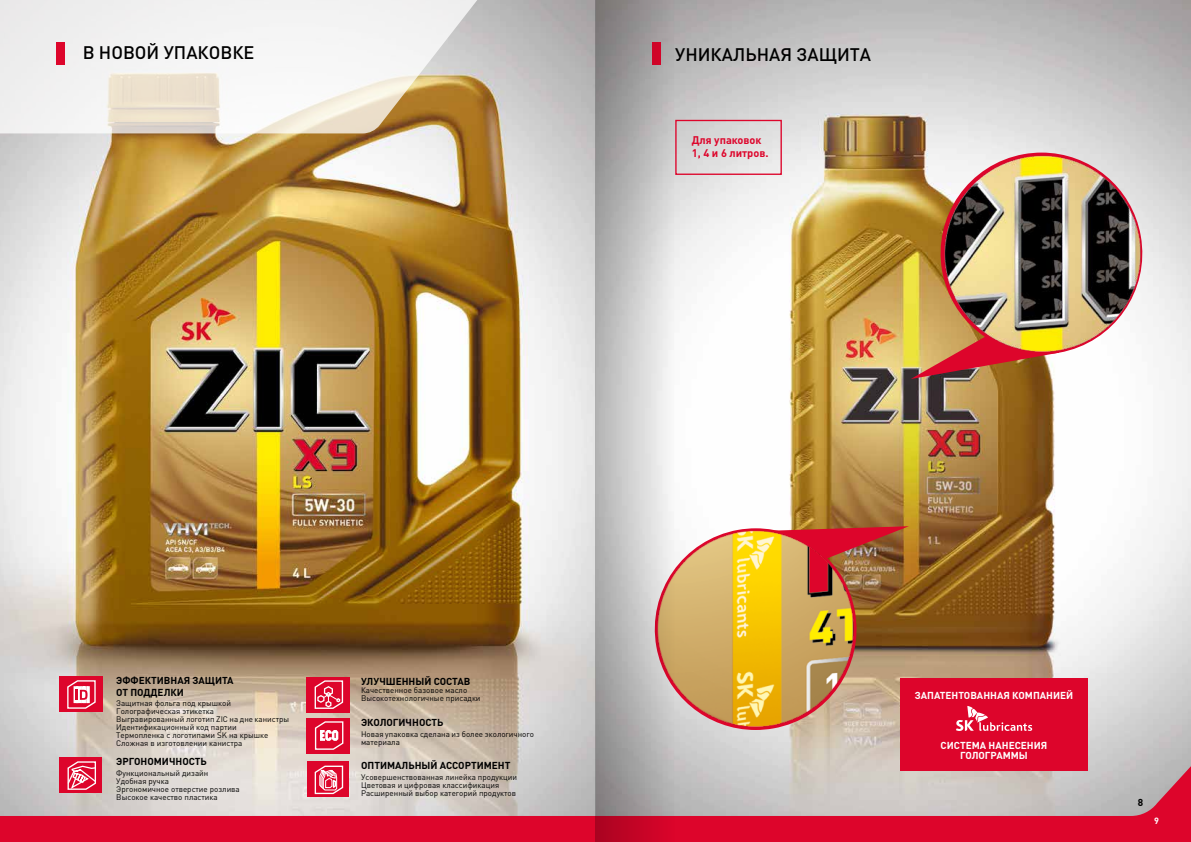
<style>
.page{position:relative;width:1191px;height:842px;background:#fff}
.page>*{position:absolute;margin:0;border:0;box-sizing:border-box;transform-origin:0 0}
.t1{font:500 18px "DIN Pro";color:#000}
.t2{font:700 11px/13px "DIN Pro";color:#dd052b}
.t3{font:700 10px/12px "DIN Pro";color:#000}
.t4{font:700 10px/10px "DIN Pro";color:#fff;text-align:center}
.t5{font:700 9px "DIN Pro";color:#fff}
.t6{font:8px/8px "DIN Pro";color:#000}
</style>
<div class="page">
<img style="left:675px;top:0;width:516px;height:751px">
<img style="left:0;top:0;width:595px;height:751px">
<svg style="left:910px;top:300px;width:149px;height:79px;background:#be7447"></svg>
<svg style="left:932px;top:153px;width:218px;height:201px"></svg>
<img style="left:942px;top:154px;width:200px;height:199px">
<svg style="left:749px;top:526px;width:160px;height:55px;background:#a15f39"></svg>
<svg style="left:675px;top:528px;width:189px;height:202px;background:#b98870"></svg>
<img style="left:675px;top:529px;width:180px;height:198px">
<svg style="left:0;top:751px;width:1191px;height:91px;background:#d38a94"></svg>
<svg style="left:0;top:0;width:520px;height:133px;fill:#f1f1f0"></svg>
<div style="left:60px;top:676px;width:43px;height:35px;background:#dd052b"></div>
<div style="left:306px;top:677px;width:44px;height:35px;background:#dd052b"></div>
<div style="left:900px;top:678px;width:187px;height:92px;background:#dd052b"></div>
<div style="left:60px;top:757px;width:42px;height:35px;background:#dd052b"></div>
<div style="left:307px;top:761px;width:42px;height:36px;background:#dd052b"></div>
<div style="left:306px;top:718px;width:44px;height:36px;background:#dd052b"></div>
<svg style="left:67px;top:680px;width:29px;height:29px"></svg>
<svg style="left:314px;top:680px;width:30px;height:29px"></svg>
<svg style="left:66px;top:761px;width:31px;height:40px"></svg>
<svg style="left:314px;top:721px;width:30px;height:74px"></svg>
<div style="left:675px;top:120px;width:107px;height:55px;border:1px solid #dd052b"></div>
<div style="left:57px;top:42px;width:8px;height:22px;background:#dd052b"></div>
<svg style="left:956px;top:706px;width:76px;height:25px"></svg>
<svg style="left:595px;top:0;width:80px;height:842px;background:#b7aeaf"></svg>
<h1 class="t1" style="left:83px;top:40px;width:173px">В НОВОЙ УПАКОВКЕ</h1>
<h1 class="t1" style="left:675px;top:42px;width:197px">УНИКАЛЬНАЯ ЗАЩИТА</h1>
<h2 class="t2" style="left:692px;top:133px;width:78px">Для упаковок<br>1, 4 и 6 литров.</h2>
<p class="t3" style="left:116px;top:674px;width:119px">ЭФФЕКТИВНАЯ ЗАЩИТА<br>ОТ ПОДДЕЛКИ</p>
<p class="t6" style="left:116px;top:699px;width:175px">Защитная фольга под крышкой Голографическая этикетка<br>Выгравированный логотип ZIC на дне канистры Идентификационный код партии<br>Термопленка с логотипами SK на крышке Сложная в изготовлении канистра</p>
<p class="t3" style="left:116px;top:755px;width:92px">ЭРГОНОМИЧНОСТЬ</p>
<p class="t6" style="left:116px;top:768px;width:125px">Функциональный дизайн<br>Удобная ручка<br>Эргономичное отверстие розлива<br>Высокое качество пластика</p>
<p class="t3" style="left:361px;top:674px;width:111px">УЛУЧШЕННЫЙ СОСТАВ</p>
<p class="t6" style="left:361px;top:686px;width:121px">Качественное базовое масло<br>Высокотехнологичные присадки</p>
<p class="t3" style="left:361px;top:716px;width:84px">ЭКОЛОГИЧНОСТЬ</p>
<p class="t6" style="left:361px;top:730px;width:174px">Новая упаковка сделана из более экологичного материала</p>
<p class="t3" style="left:361px;top:759px;width:151px">ОПТИМАЛЬНЫЙ АССОРТИМЕНТ</p>
<p class="t6" style="left:361px;top:772px;width:157px">Усовершенствованная линейка продукции<br>Цветовая и цифровая классификация<br>Расширенный выбор категорий продуктов</p>
<p class="t4" style="left:914px;top:690px;width:160px">ЗАПАТЕНТОВАННАЯ КОМПАНИЕЙ</p>
<p class="t4" style="left:940px;top:740px;width:108px">СИСТЕМА НАНЕСЕНИЯ<br>ГОЛОГРАММЫ</p>
<p class="t3" style="left:1137px;top:796px;width:7px">8</p>
<p class="t5" style="left:1154px;top:815px;width:6px">9</p>
</div>
